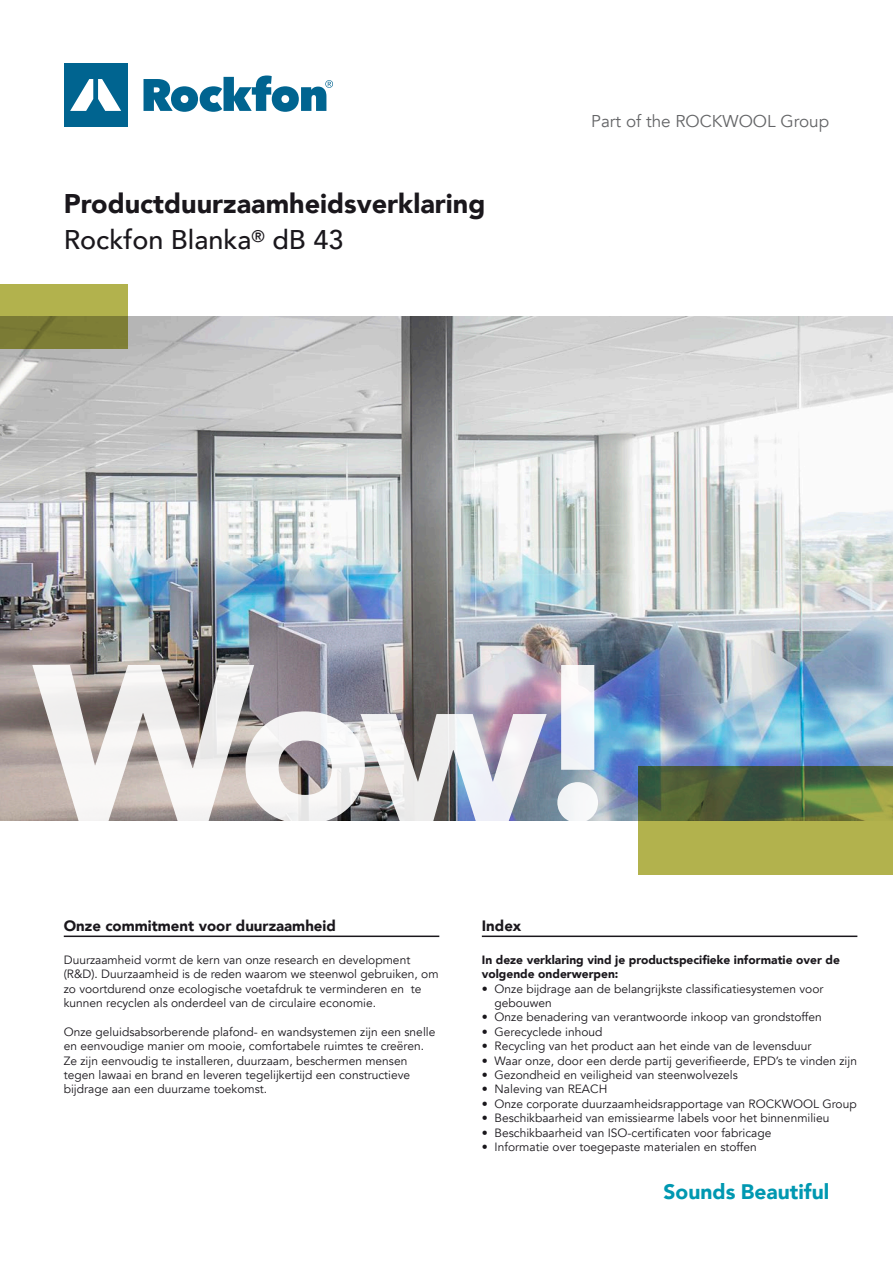
<style>
.page{position:relative;width:893px;height:1263px;background:#fff}
.page>*{position:absolute;margin:0;border:0;box-sizing:border-box;transform-origin:0 0}
.t1{font:900 220.95px "Avenir";color:#fff}
.t2{font:900 27px/35.8px "Avenir";color:#1a171c}
.t3{font:900 21px "Avenir";color:#0098b1}
.t4{font:17.1px "Avenir";color:#646567}
.t5{font:900 15px "Avenir";color:#1a171c}
.t6{font:12px/14.4px "Avenir";color:#1a171c}
.t7{font:900 12px/14.4px "Avenir";color:#1a171c}
.s1{font-weight:500}
</style>
<div class="page">
<svg style="left:144px;top:75px;width:189px;height:37px"></svg>
<div style="left:64px;top:63px;width:64px;height:64px;background:#006490"></div>
<svg style="left:70px;top:79px;width:51px;height:32px"></svg>
<img style="left:0;top:316px;width:893px;height:505px">
<svg style="left:0;top:284px;width:128px;height:64px;background:#969641"></svg>
<svg style="left:638px;top:767px;width:255px;height:108px;background:#838d44"></svg>
<hr style="left:64px;top:935px;width:375px;height:2px;background:#1a171c">
<hr style="left:482px;top:935px;width:375px;height:2px;background:#1a171c">
<h2 class="t2" style="left:64px;top:185px;width:423px">Productduurzaamheidsverklaring<br><span class="s1">Rockfon Blanka</span><sup>®</sup> <span class="s1">dB 43</span></h2>
<h3 class="t4" style="left:591px;top:111px;width:239px">Part of the ROCKWOOL Group</h3>
<h1 class="t1" style="left:33px;top:555px;width:595px">Wow!</h1>
<p class="t5" style="left:64px;top:913px;width:274px">Onze commitment voor duurzaamheid</p>
<p class="t6" style="left:64px;top:952px;width:376px">Duurzaamheid vormt de kern van onze research en development (R&amp;D). Duurzaamheid is de reden waarom we steenwol gebruiken, om zo voortdurend onze ecologische voetafdruk te verminderen en te kunnen recyclen als onderdeel van de circulaire economie.</p>
<p class="t6" style="left:64px;top:1024px;width:373px">Onze geluidsabsorberende plafond- en wandsystemen zijn een snelle en eenvoudige manier om mooie, comfortabele ruimtes te creëren.<br>Ze zijn eenvoudig te installeren, duurzaam, beschermen mensen tegen lawaai en brand en leveren tegelijkertijd een constructieve bijdrage aan een duurzame toekomst.</p>
<p class="t5" style="left:482px;top:913px;width:41px">Index</p>
<p class="t7" style="left:482px;top:952px;width:360px">In deze verklaring vind je productspecifieke informatie over de volgende onderwerpen:</p>
<p class="t6" style="left:495px;top:981px;width:330px;text-indent:-13px">• Onze bijdrage aan de belangrijkste classificatiesystemen voor gebouwen</p>
<p class="t6" style="left:482px;top:1010px;width:341px">• Onze benadering van verantwoorde inkoop van grondstoffen</p>
<p class="t6" style="left:482px;top:1024px;width:122px">• Gerecyclede inhoud</p>
<p class="t6" style="left:482px;top:1039px;width:331px">• Recycling van het product aan het einde van de levensduur</p>
<p class="t6" style="left:482px;top:1053px;width:377px">• Waar onze, door een derde partij geverifieerde, EPD’s te vinden zijn</p>
<p class="t6" style="left:482px;top:1068px;width:257px">• Gezondheid en veiligheid van steenwolvezels</p>
<p class="t6" style="left:482px;top:1082px;width:127px">• Naleving van REACH</p>
<p class="t6" style="left:482px;top:1096px;width:376px">• Onze corporate duurzaamheidsrapportage van ROCKWOOL Group</p>
<p class="t6" style="left:482px;top:1111px;width:349px">• Beschikbaarheid van emissiearme labels voor het binnenmilieu</p>
<p class="t6" style="left:482px;top:1125px;width:291px">• Beschikbaarheid van ISO-certificaten voor fabricage</p>
<p class="t6" style="left:482px;top:1140px;width:277px">• Informatie over toegepaste materialen en stoffen</p>
<h3 class="t3" style="left:664px;top:1174px;width:167px">Sounds Beautiful</h3>
</div>
